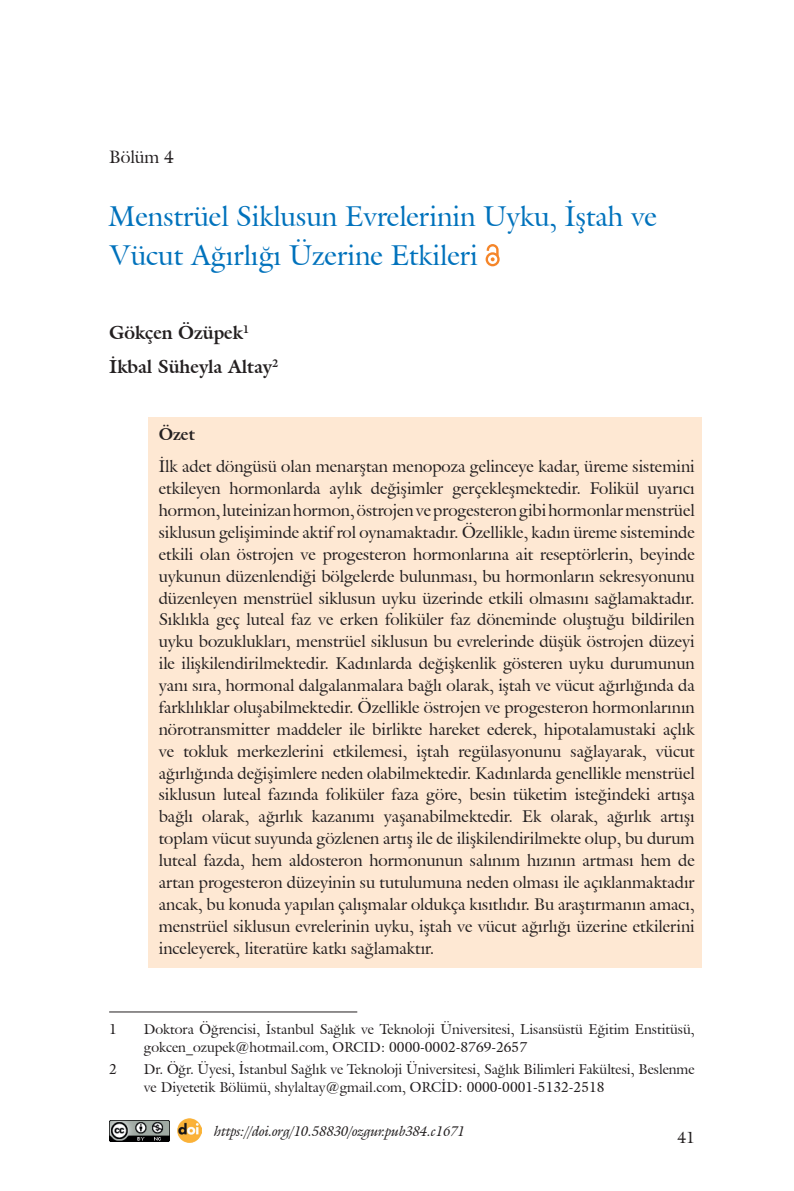
<style>
.page{position:relative;width:794px;height:1191px;background:#fff}
.page>*{position:absolute;margin:0;border:0;box-sizing:border-box;transform-origin:0 0}
.t1{font:28px/38.5px "Galliard IT Cby BT";color:#0072bc}
.t2{font:700 18.38px/34.5px "Galliard IT Cby BT";color:#231f20}
.t3{font:17.5px "Galliard IT Cby BT";color:#231f20}
.t4{font:16.62px/21.9px "Galliard IT Cby BT";color:#231f20;text-align:justify}
.t5{font:700 16.62px "Galliard IT Cby BT";color:#231f20}
.t6{font:15.75px "Galliard IT Cby BT";color:#231f20}
.t7{font:14px/17.5px "Galliard IT Cby BT";color:#231f20}
.t8{font:italic 14px "Galliard IT Cby BT";color:#231f20}
</style>
<div class="page">
<div style="left:148px;top:417px;width:554px;height:550px;background:#fee8d3"></div>
<svg style="left:485px;top:244px;width:14px;height:22px"></svg>
<hr style="left:109px;top:1011px;width:248px;height:1px;background:#231f20">
<img style="left:109px;top:1120px;width:60px;height:21px">
<img style="left:177px;top:1118px;width:24px;height:24px">
<p class="t3" style="left:109px;top:145px;width:66px">Bölüm 4</p>
<h1 class="t1" style="left:109px;top:197px;width:549px">Menstrüel Siklusun Evrelerinin Uyku, İştah ve<br>Vücut Ağırlığı Üzerine Etkileri</h1>
<p class="t2" style="left:109px;top:315px;width:171px">Gökçen Özüpek<sup>1<br></sup>İkbal Süheyla Altay<sup>2</sup></p>
<p class="t5" style="left:159px;top:424px;width:38px">Özet</p>
<p class="t4" style="left:159px;top:455px;width:537px">İlk adet döngüsü olan menarştan menopoza gelinceye kadar, üreme sistemini etkileyen hormonlarda aylık değişimler gerçekleşmektedir. Folikül uyarıcı hormon, luteinizan hormon, östrojen ve progesteron gibi hormonlar menstrüel siklusun gelişiminde aktif rol oynamaktadır. Özellikle, kadın üreme sisteminde etkili olan östrojen ve progesteron hormonlarına ait reseptörlerin, beyinde uykunun düzenlendiği bölgelerde bulunması, bu hormonların sekresyonunu düzenleyen menstrüel siklusun uyku üzerinde etkili olmasını sağlamaktadır.<br>Sıklıkla geç luteal faz ve erken foliküler faz döneminde oluştuğu bildirilen uyku bozuklukları, menstrüel siklusun bu evrelerinde düşük östrojen düzeyi ile ilişkilendirilmektedir. Kadınlarda değişkenlik gösteren uyku durumunun yanı sıra, hormonal dalgalanmalara bağlı olarak, iştah ve vücut ağırlığında da farklılıklar oluşabilmektedir. Özellikle östrojen ve progesteron hormonlarının nörotransmitter maddeler ile birlikte hareket ederek, hipotalamustaki açlık ve tokluk merkezlerini etkilemesi, iştah regülasyonunu sağlayarak, vücut ağırlığında değişimlere neden olabilmektedir. Kadınlarda genellikle menstrüel siklusun luteal fazında foliküler faza göre, besin tüketim isteğindeki artışa bağlı olarak, ağırlık kazanımı yaşanabilmektedir. Ek olarak, ağırlık artışı toplam vücut suyunda gözlenen artış ile de ilişkilendirilmekte olup, bu durum luteal fazda, hem aldosteron hormonunun salınım hızının artması hem de artan progesteron düzeyinin su tutulumuna neden olması ile açıklanmaktadır ancak, bu konuda yapılan çalışmalar oldukça kısıtlıdır. Bu araştırmanın amacı, menstrüel siklusun evrelerinin uyku, iştah ve vücut ağırlığı üzerine etkilerini inceleyerek, literatüre katkı sağlamaktır.</p>
<p class="t7" style="left:109px;top:1020px;width:9px">1</p>
<p class="t7" style="left:144px;top:1020px;width:552px">Doktora Öğrencisi, İstanbul Sağlık ve Teknoloji Üniversitesi, Lisansüstü Eğitim Enstitüsü, gokcen_ozupek@hotmail.com, ORCID: 0000-0002-8769-2657</p>
<p class="t7" style="left:109px;top:1060px;width:9px">2</p>
<p class="t7" style="left:144px;top:1060px;width:552px">Dr. Öğr. Üyesi, İstanbul Sağlık ve Teknoloji Üniversitesi, Sağlık Bilimleri Fakültesi, Beslenme ve Diyetetik Bölümü, shylaltay@gmail.com, ORCİD: 0000-0001-5132-2518</p>
<p class="t8" style="left:214px;top:1121px;width:252px">https://doi.org/10.58830/ozgur.pub384.c1671</p>
<p class="t6" style="left:677px;top:1127px;width:19px">41</p>
</div>
